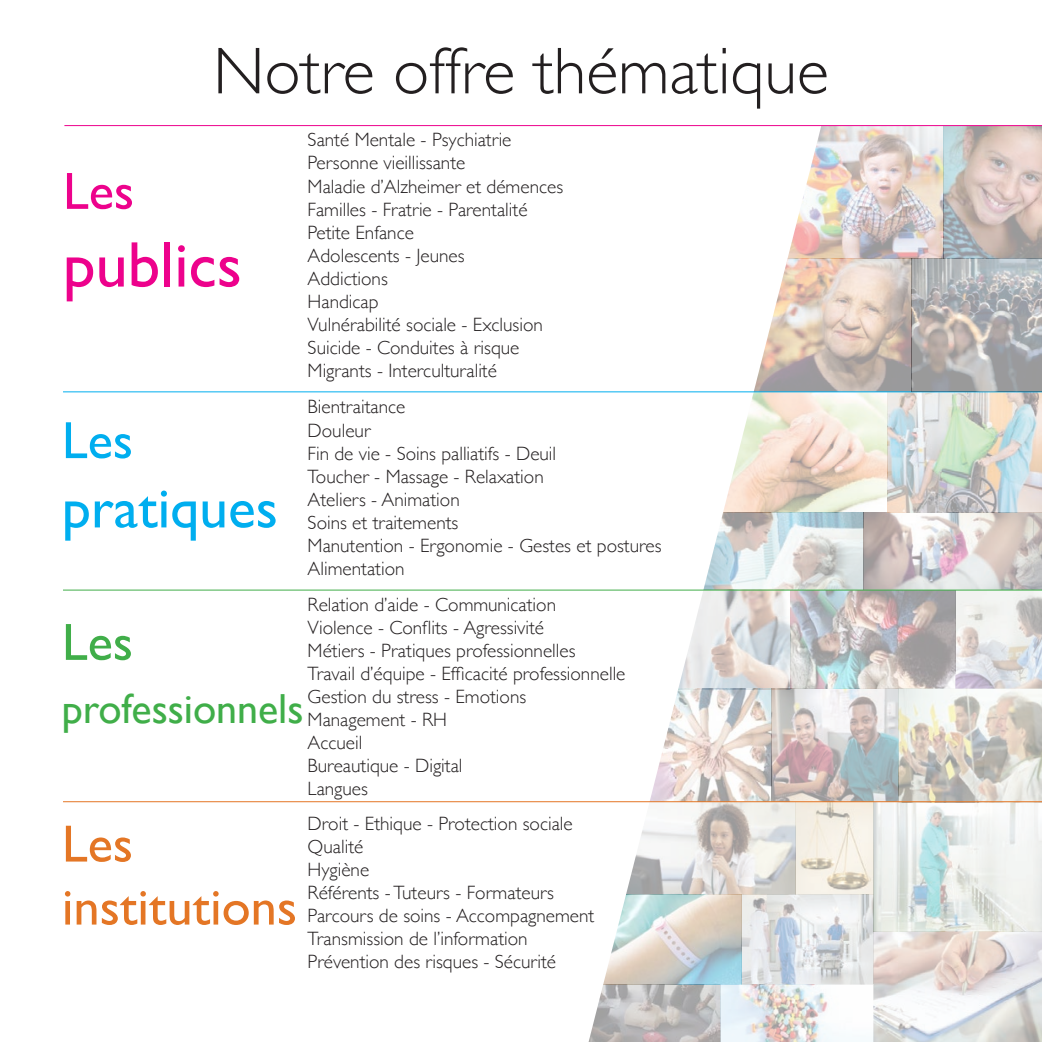
<style>
.page{position:relative;width:1042px;height:1042px;background:#fff}
.page>*{position:absolute;margin:0;border:0;box-sizing:border-box;transform-origin:0 0}
.t1{font:300 66.5px "Gill Sans";color:#231f20}
.t2{font:64.75px "Gill Sans";color:#ed028c}
.t3{font:57.75px "Gill Sans";color:#00aeef}
.t4{font:52.5px "Gill Sans";color:#e47625}
.t5{font:52.5px "Gill Sans";color:#ed028c}
.t6{font:52.5px "Gill Sans";color:#40ae49}
.t7{font:52.5px "Gill Sans";color:#00aeef}
.t8{font:42px "Gill Sans";color:#40ae49}
.t9{font:300 19.25px "Gill Sans";color:#231f20}
</style>
<div class="page">
<img style="left:841px;top:802px;width:32px;height:93px">
<img style="left:873px;top:802px;width:169px;height:240px">
<img style="left:841px;top:895px;width:32px;height:90px">
<img style="left:841px;top:591px;width:201px;height:97px">
<img style="left:841px;top:688px;width:201px;height:113px">
<img style="left:841px;top:392px;width:201px;height:120px">
<img style="left:841px;top:512px;width:201px;height:78px">
<img style="left:841px;top:126px;width:201px;height:132px">
<img style="left:841px;top:258px;width:201px;height:133px">
<svg style="left:286px;top:126px;width:555px;height:916px"></svg>
<hr style="left:64px;top:125px;width:978px;height:1px;background:#ed028c">
<hr style="left:63px;top:391px;width:979px;height:1px;background:#00aeef">
<hr style="left:63px;top:590px;width:979px;height:1px;background:#40ae49">
<hr style="left:63px;top:801px;width:979px;height:1px;background:#e47625">
<p class="t1" style="left:213px;top:19px;width:617px">Notre offre thématique</p>
<p class="t5" style="left:63px;top:160px;width:73px">Les</p>
<p class="t2" style="left:63px;top:227px;width:180px">publics</p>
<p class="t7" style="left:62px;top:409px;width:73px">Les</p>
<p class="t3" style="left:62px;top:474px;width:217px">pratiques</p>
<p class="t9" style="left:308px;top:125px;width:205px">Santé Mentale - Psychiatrie</p>
<p class="t9" style="left:308px;top:148px;width:159px">Personne vieillissante</p>
<p class="t9" style="left:308px;top:171px;width:257px">Maladie d’Alzheimer et démences</p>
<p class="t9" style="left:308px;top:194px;width:221px">Familles - Fratrie - Parentalité</p>
<p class="t9" style="left:308px;top:217px;width:108px">Petite Enfance</p>
<p class="t9" style="left:308px;top:240px;width:158px">Adolescents - Jeunes</p>
<p class="t9" style="left:308px;top:263px;width:82px">Addictions</p>
<p class="t9" style="left:308px;top:287px;width:72px">Handicap</p>
<p class="t9" style="left:308px;top:310px;width:237px">Vulnérabilité sociale - Exclusion</p>
<p class="t9" style="left:308px;top:333px;width:213px">Suicide - Conduites à risque</p>
<p class="t9" style="left:308px;top:356px;width:191px">Migrants - Interculturalité</p>
<p class="t9" style="left:308px;top:392px;width:99px">Bientraitance</p>
<p class="t9" style="left:308px;top:415px;width:64px">Douleur</p>
<p class="t9" style="left:308px;top:438px;width:250px">Fin de vie - Soins palliatifs - Deuil</p>
<p class="t9" style="left:308px;top:461px;width:238px">Toucher - Massage - Relaxation</p>
<p class="t9" style="left:308px;top:484px;width:154px">Ateliers - Animation</p>
<p class="t9" style="left:308px;top:507px;width:152px">Soins et traitements</p>
<p class="t9" style="left:308px;top:530px;width:355px">Manutention - Ergonomie - Gestes et postures</p>
<p class="t9" style="left:308px;top:554px;width:98px">Alimentation</p>
<p class="t9" style="left:308px;top:589px;width:250px">Relation d’aide - Communication</p>
<p class="t9" style="left:308px;top:612px;width:238px">Violence - Conflits - Agressivité</p>
<p class="t9" style="left:308px;top:635px;width:269px">Métiers - Pratiques professionnelles</p>
<p class="t9" style="left:308px;top:658px;width:319px">Travail d’équipe - Efficacité professionnelle</p>
<p class="t9" style="left:308px;top:681px;width:220px">Gestion du stress - Emotions</p>
<p class="t9" style="left:308px;top:704px;width:141px">Management - RH</p>
<p class="t9" style="left:308px;top:728px;width:56px">Accueil</p>
<p class="t9" style="left:308px;top:751px;width:156px">Bureautique - Digital</p>
<p class="t9" style="left:308px;top:774px;width:62px">Langues</p>
<p class="t6" style="left:62px;top:611px;width:73px">Les</p>
<p class="t8" style="left:62px;top:684px;width:243px">professionnels</p>
<p class="t4" style="left:62px;top:813px;width:73px">Les</p>
<p class="t4" style="left:62px;top:876px;width:237px">institutions</p>
<p class="t9" style="left:308px;top:808px;width:267px">Droit - Ethique - Protection sociale</p>
<p class="t9" style="left:308px;top:831px;width:57px">Qualité</p>
<p class="t9" style="left:308px;top:854px;width:63px">Hygiène</p>
<p class="t9" style="left:308px;top:877px;width:248px">Référents - Tuteurs - Formateurs</p>
<p class="t9" style="left:308px;top:900px;width:288px">Parcours de soins - Accompagnement</p>
<p class="t9" style="left:308px;top:923px;width:221px">Transmission de l’information</p>
<p class="t9" style="left:308px;top:946px;width:250px">Prévention des risques - Sécurité</p>
</div>
